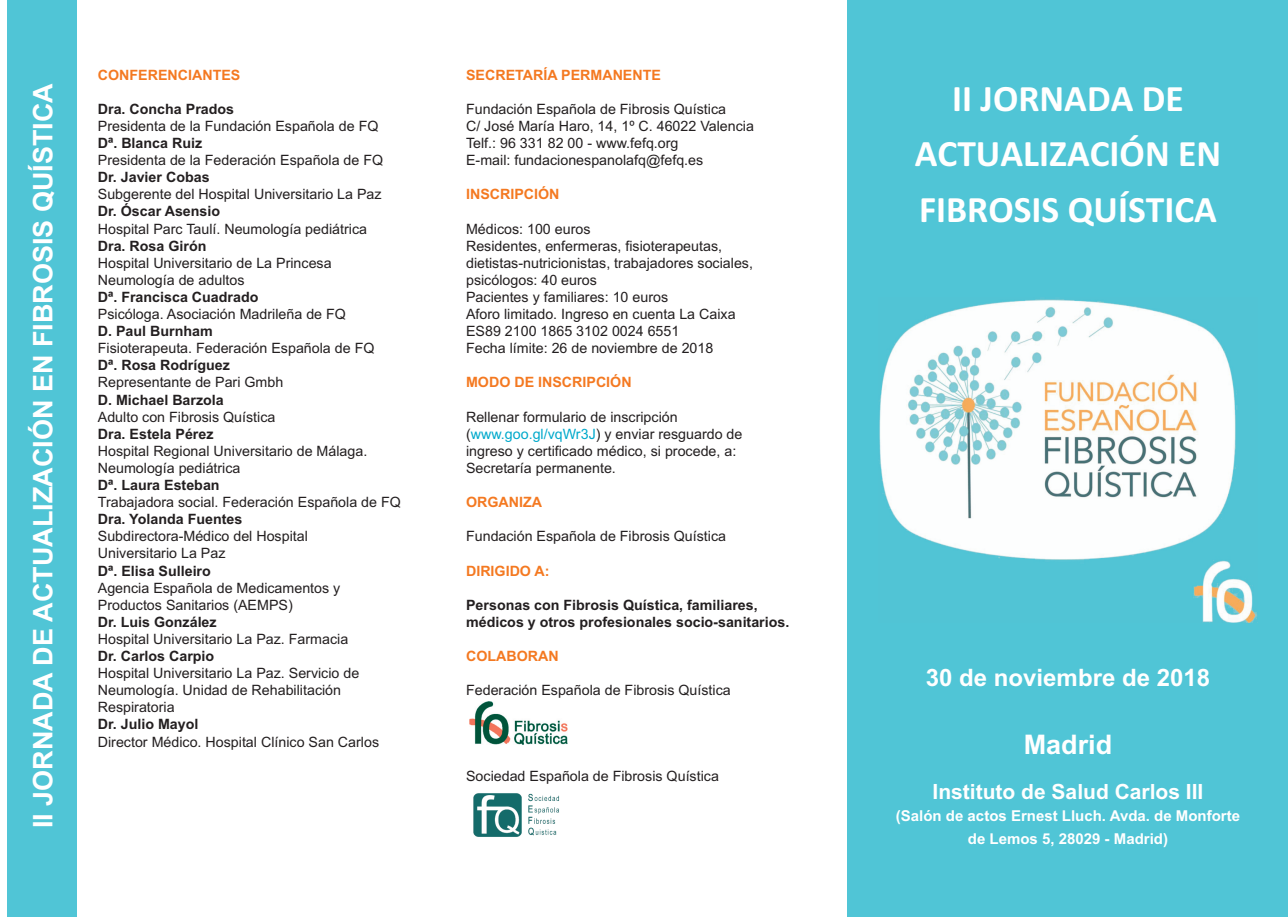
<style>
.page{position:relative;width:1288px;height:918px;background:#fff}
.page>*{position:absolute;margin:0;border:0;box-sizing:border-box;transform-origin:0 0}
.t1{font:700 37.5px/55.5px "Calibri";color:#fff;text-align:center}
.t2{font:700 27px "Arial";color:#fff}
.t3{font:700 24px "Arial";color:#fff}
.t4{font:700 21px "Arial";color:#fff}
.t5{font:700 15px/22.5px "Arial";color:#fff;text-align:center}
.t6{font:14.25px/17.1px "Arial";color:#231f20}
.t7{font:700 14.25px/17.1px "Arial";color:#231f20}
.t8{font:700 14.25px "Arial";color:#f47921}
.s1{color:#00a9cb}
</style>
<div class="page">
<div style="left:846px;top:1px;width:441px;height:916px;background:#50c5d6"></div>
<img style="left:879px;top:299px;width:378px;height:324px">
<img style="left:470px;top:702px;width:97px;height:43px">
<img style="left:473px;top:793px;width:86px;height:44px">
<div style="left:8px;top:0;width:69px;height:917px;background:#50c5d6"></div>
<h2 class="t2" style="left:27px;top:828px;width:747px;rotate:-90deg">II JORNADA DE ACTUALIZACIÓN EN FIBROSIS QUÍSTICA</h2>
<p class="t8" style="left:98px;top:66px;width:144px">CONFERENCIANTES</p>
<p class="t7" style="left:98px;top:100px;width:138px">Dra. Concha Prados</p>
<p class="t6" style="left:98px;top:117px;width:282px">Presidenta de la Fundación Española de FQ</p>
<p class="t7" style="left:98px;top:135px;width:106px">Dª. Blanca Ruiz</p>
<p class="t6" style="left:98px;top:152px;width:287px">Presidenta de la Federación Española de FQ</p>
<p class="t7" style="left:98px;top:169px;width:113px">Dr. Javier Cobas</p>
<p class="t6" style="left:98px;top:186px;width:285px">Subgerente del Hospital Universitario La Paz</p>
<p class="t7" style="left:98px;top:203px;width:124px">Dr. Óscar Asensio</p>
<p class="t6" style="left:98px;top:220px;width:271px">Hospital Parc Taulí. Neumología pediátrica</p>
<p class="t7" style="left:98px;top:237px;width:110px">Dra. Rosa Girón</p>
<p class="t6" style="left:98px;top:254px;width:235px">Hospital Universitario de La Princesa<br>Neumología de adultos</p>
<p class="t7" style="left:98px;top:288px;width:162px">Dª. Francisca Cuadrado</p>
<p class="t6" style="left:98px;top:306px;width:249px">Psicóloga. Asociación Madrileña de FQ</p>
<p class="t7" style="left:98px;top:323px;width:116px">D. Paul Burnham</p>
<p class="t6" style="left:98px;top:340px;width:278px">Fisioterapeuta. Federación Española de FQ</p>
<p class="t7" style="left:98px;top:357px;width:133px">Dª. Rosa Rodríguez</p>
<p class="t6" style="left:98px;top:374px;width:187px">Representante de Pari Gmbh</p>
<p class="t7" style="left:98px;top:391px;width:127px">D. Michael Barzola</p>
<p class="t6" style="left:98px;top:408px;width:179px">Adulto con Fibrosis Quística</p>
<p class="t7" style="left:98px;top:425px;width:117px">Dra. Estela Pérez</p>
<p class="t6" style="left:98px;top:442px;width:271px">Hospital Regional Universitario de Málaga.<br>Neumología pediátrica</p>
<p class="t7" style="left:98px;top:477px;width:123px">Dª. Laura Esteban</p>
<p class="t6" style="left:98px;top:494px;width:304px">Trabajadora social. Federación Española de FQ</p>
<p class="t7" style="left:98px;top:511px;width:146px">Dra. Yolanda Fuentes</p>
<p class="t6" style="left:98px;top:528px;width:211px">Subdirectora-Médico del Hospital<br>Universitario La Paz</p>
<p class="t7" style="left:98px;top:562px;width:114px">Dª. Elisa Sulleiro</p>
<p class="t6" style="left:98px;top:579px;width:244px">Agencia Española de Medicamentos y<br>Productos Sanitarios (AEMPS)</p>
<p class="t7" style="left:98px;top:613px;width:120px">Dr. Luis González</p>
<p class="t6" style="left:98px;top:630px;width:252px">Hospital Universitario La Paz. Farmacia</p>
<p class="t7" style="left:98px;top:648px;width:118px">Dr. Carlos Carpio</p>
<p class="t6" style="left:98px;top:665px;width:263px">Hospital Universitario La Paz. Servicio de<br>Neumología. Unidad de Rehabilitación<br>Respiratoria</p>
<p class="t7" style="left:98px;top:716px;width:102px">Dr. Julio Mayol</p>
<p class="t6" style="left:98px;top:733px;width:283px">Director Médico. Hospital Clínico San Carlos</p>
<p class="t8" style="left:466px;top:66px;width:196px">SECRETARÍA PERMANENTE</p>
<p class="t6" style="left:466px;top:100px;width:289px">Fundación Española de Fibrosis Quística<br>C/ José María Haro, 14, 1º C. 46022 Valencia Telf.: 96 331 82 00 - www.fefq.org<br>E-mail: fundacionespanolafq@fefq.es</p>
<p class="t8" style="left:466px;top:186px;width:95px">INSCRIPCIÓN</p>
<p class="t6" style="left:466px;top:220px;width:288px">Médicos: 100 euros<br>Residentes, enfermeras, fisioterapeutas, dietistas-nutricionistas, trabajadores sociales, psicólogos: 40 euros<br>Pacientes y familiares: 10 euros<br>Aforo limitado. Ingreso en cuenta La Caixa ES89 2100 1865 3102 0024 6551<br>Fecha límite: 26 de noviembre de 2018</p>
<p class="t8" style="left:466px;top:374px;width:167px">MODO DE INSCRIPCIÓN</p>
<p class="t6" style="left:466px;top:408px;width:278px">Rellenar formulario de inscripción (<span class="s1">www.goo.gl/vqWr3J</span>) y enviar resguardo de ingreso y certificado médico, si procede, a:<br>Secretaría permanente.</p>
<p class="t8" style="left:466px;top:494px;width:77px">ORGANIZA</p>
<p class="t6" style="left:466px;top:528px;width:261px">Fundación Española de Fibrosis Quística</p>
<p class="t8" style="left:466px;top:562px;width:85px">DIRIGIDO A:</p>
<p class="t7" style="left:466px;top:596px;width:325px">Personas con Fibrosis Quística, familiares, médicos y otros profesionales socio-sanitarios.</p>
<p class="t8" style="left:466px;top:648px;width:94px">COLABORAN</p>
<p class="t6" style="left:466px;top:682px;width:266px">Federación Española de Fibrosis Quística</p>
<p class="t6" style="left:466px;top:767px;width:254px">Sociedad Española de Fibrosis Quística</p>
<h1 class="t1" style="left:914px;top:70px;width:308px">II JORNADA DE<br>ACTUALIZACIÓN EN<br>FIBROSIS QUÍSTICA</h1>
<h3 class="t3" style="left:925px;top:664px;width:286px">30 de noviembre de 2018</h3>
<h2 class="t2" style="left:1023px;top:728px;width:90px">Madrid</h2>
<h3 class="t4" style="left:932px;top:779px;width:272px">Instituto de Salud Carlos III</h3>
<p class="t5" style="left:895px;top:805px;width:345px">(Salón de actos Ernest Lluch. Avda. de Monforte de Lemos 5, 28029 - Madrid)</p>
</div>
